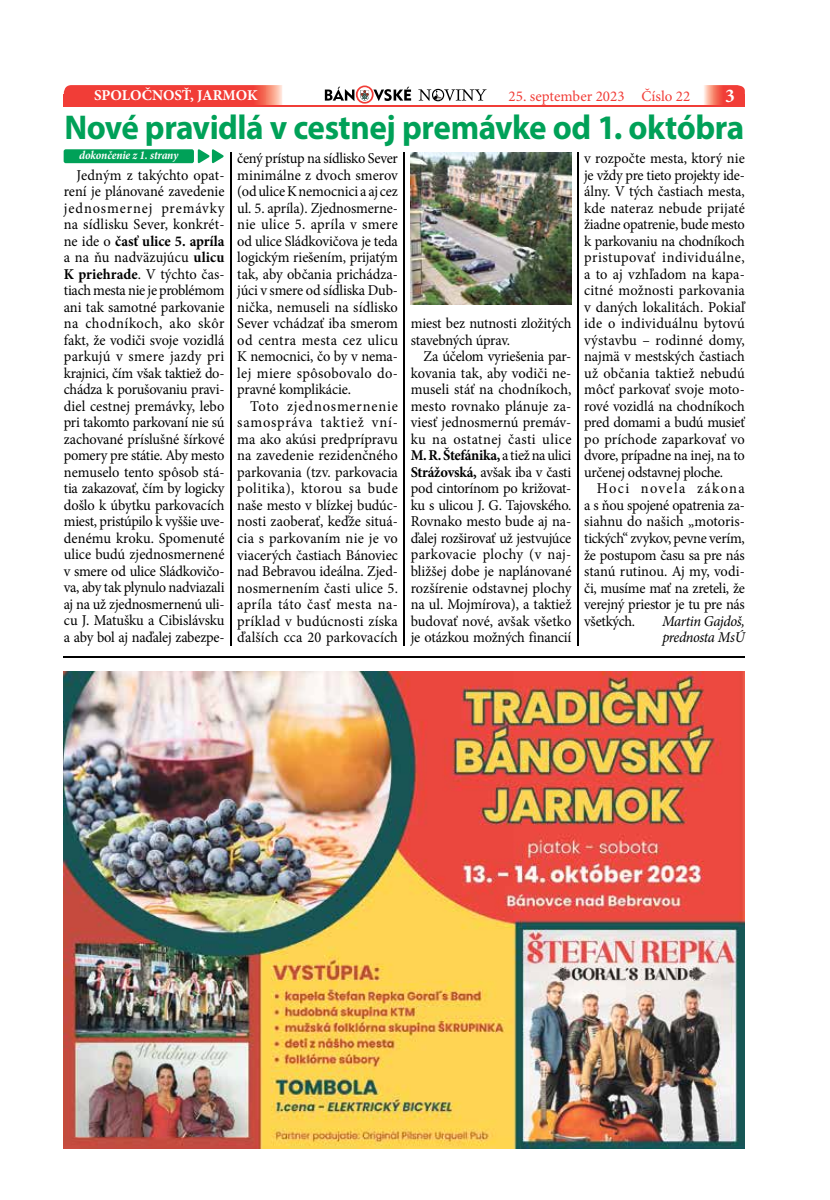
<style>
.page{position:relative;width:830px;height:1200px;background:#fff}
.page>*{position:absolute;margin:0;border:0;box-sizing:border-box;transform-origin:0 0}
.t1{font:700 34.5px "Myriad Pro";letter-spacing:-.015em;color:#00a158;scale:.96 1}
.t2{font:700 19.5px "Minion Pro";color:#fff}
.t3{font:15px/16.5px "Minion Pro";letter-spacing:-.015em;color:#000;text-align:justify;scale:.96 1}
.t4{font:italic 15px/16.5px "Minion Pro";letter-spacing:-.03em;color:#000;scale:.96 1}
.t5{font:15px "Minion Pro";color:#f13d37}
.t6{font:700 15px "Minion Pro";letter-spacing:-.005em;color:#fff}
.t7{font:italic 700 12px "Minion Pro";letter-spacing:-.015em;color:#fff;scale:.94 1}
.s1{font-weight:700}
</style>
<div class="page">
<svg style="left:325px;top:85px;width:86px;height:19px"></svg>
<svg style="left:418px;top:89px;width:68px;height:12px"></svg>
<svg style="left:64px;top:85px;width:218px;height:20px;background:#f14841"></svg>
<svg style="left:704px;top:85px;width:40px;height:20px"></svg>
<hr style="left:74px;top:105px;width:658px;height:1px;background:#f13d37">
<div style="left:64px;top:94px;width:17px;height:12px;background:#f13d37"></div>
<div style="left:727px;top:94px;width:17px;height:12px;background:#f13d37"></div>
<div style="left:64px;top:149px;width:130px;height:14px;background:#00a158;border-radius:2px"></div>
<svg style="left:198px;top:149px;width:26px;height:14px"></svg>
<hr style="left:64px;top:656px;width:680px;height:1px;background:#000">
<img style="left:64px;top:671px;width:680px;height:477px">
<hr style="left:230px;top:152px;width:1px;height:494px;background:#000">
<hr style="left:403px;top:152px;width:2px;height:494px;background:#000">
<hr style="left:576px;top:152px;width:2px;height:494px;background:#000">
<img style="left:410px;top:152px;width:161px;height:152px">
<p class="t6" style="left:94px;top:85px;width:165px">SPOLOČNOSŤ, JARMOK</p>
<p class="t5" style="left:508px;top:86px;width:183px">25. september 2023 Číslo 22</p>
<h2 class="t2" style="left:724px;top:82px;width:11px">3</h2>
<h1 class="t1" style="left:64px;top:104px;width:709px">Nové pravidlá v cestnej premávke od 1. októbra</h1>
<p class="t7" style="left:79px;top:147px;width:107px">dokončenie z 1. strany</p>
<p class="t3" style="left:64px;top:167px;width:169px;text-indent:13px">Jedným z takýchto opat&shy;rení je plánované zavedenie jednosmernej premávky na sídlisku Sever, konkrét&shy;ne ide o <span class="s1">časť ulice 5. apríla </span>a na ňu nadväzujúcu <span class="s1">ulicu K priehrade</span>. V týchto čas&shy;tiach mesta nie je problémom ani tak samotné parkovanie na chodníkoch, ako skôr fakt, že vodiči svoje vozidlá parkujú v smere jazdy pri krajnici, čím však taktiež do&shy;chádza k porušovaniu pravi&shy;diel cestnej premávky, lebo pri takomto parkovaní nie sú zachované príslušné šírkové pomery pre státie. Aby mesto nemuselo tento spôsob stá&shy;tia zakazovať, čím by logicky došlo k úbytku parkovacích miest, pristúpilo k vyššie uve&shy;denému kroku. Spomenuté ulice budú zjednosmernené v smere od ulice Sládkovičo&shy;va, aby tak plynulo nadviazali aj na už zjednosmernenú uli&shy;cu J. Matušku a Cibislávsku a aby bol aj naďalej zabezpe-</p>
<p class="t3" style="left:237px;top:150px;width:169px">čený prístup na sídlisko Sever minimálne z dvoch smerov (od ulice K nemocnici a aj cez ul. 5. apríla). Zjednosmerne&shy;nie ulice 5. apríla v smere od ulice Sládkovičova je teda logickým riešením, prijatým tak, aby občania prichádza&shy;júci v smere od sídliska Dub&shy;nička, nemuseli na sídlisko Sever vchádzať iba smerom od centra mesta cez ulicu K nemocnici, čo by v nema&shy;lej miere spôsobovalo do&shy;pravné komplikácie.</p>
<p class="t3" style="left:237px;top:398px;width:169px;text-indent:13px">Toto zjednosmernenie samospráva taktiež vní&shy;ma ako akúsi predprípravu na zavedenie rezidenčného parkovania (tzv. parkovacia politika), ktorou sa bude naše mesto v blízkej budúc&shy;nosti zaoberať, keďže situá&shy;cia s parkovaním nie je vo viacerých častiach Bánoviec nad Bebravou ideálna. Zjed&shy;nosmernením časti ulice 5. apríla táto časť mesta na&shy;príklad v budúcnosti získa ďalších cca 20 parkovacích</p>
<p class="t3" style="left:410px;top:315px;width:169px">miest bez nutnosti zložitých stavebných úprav.</p>
<p class="t3" style="left:410px;top:348px;width:169px;text-indent:13px">Za účelom vyriešenia par&shy;kovania tak, aby vodiči ne&shy;museli stáť na chodníkoch, mesto rovnako plánuje za&shy;viesť jednosmernú premáv&shy;ku na ostatnej časti ulice <span class="s1">M. R. Štefánika,</span> a tiež na ulici <span class="s1">Strážovská,</span> avšak iba v časti pod cintorínom po križovat&shy;ku s ulicou J. G. Tajovského.<br>Rovnako mesto bude aj na&shy;ďalej rozširovať už jestvujúce parkovacie plochy (v naj&shy;bližšej dobe je naplánované rozšírenie odstavnej plochy na ul. Mojmírova), a taktiež budovať nové, avšak všetko je otázkou možných financií</p>
<p class="t3" style="left:584px;top:150px;width:169px">v rozpočte mesta, ktorý nie je vždy pre tieto projekty ide&shy;álny. V tých častiach mesta, kde nateraz nebude prijaté žiadne opatrenie, bude mesto k parkovaniu na chodníkoch pristupovať individuálne, a to aj vzhľadom na kapa&shy;citné možnosti parkovania v daných lokalitách. Pokiaľ ide o individuálnu bytovú výstavbu – rodinné domy, najmä v mestských častiach už občania taktiež nebudú môcť parkovať svoje moto&shy;rové vozidlá na chodníkoch pred domami a budú musieť po príchode zaparkovať vo dvore, prípadne na inej, na to určenej odstavnej ploche.</p>
<p class="t3" style="left:584px;top:480px;width:169px;text-indent:13px">Hoci novela zákona a s ňou spojené opatrenia za&shy;siahnu do našich „motoris&shy;tických“ zvykov, pevne verím, že postupom času sa pre nás stanú rutinou. Aj my, vodi&shy;či, musíme mať na zreteli, že verejný priestor je tu pre nás všetkých.</p>
<p class="t4" style="left:662px;top:612px;width:87px">Martin Gajdoš, prednosta MsÚ</p>
</div>
